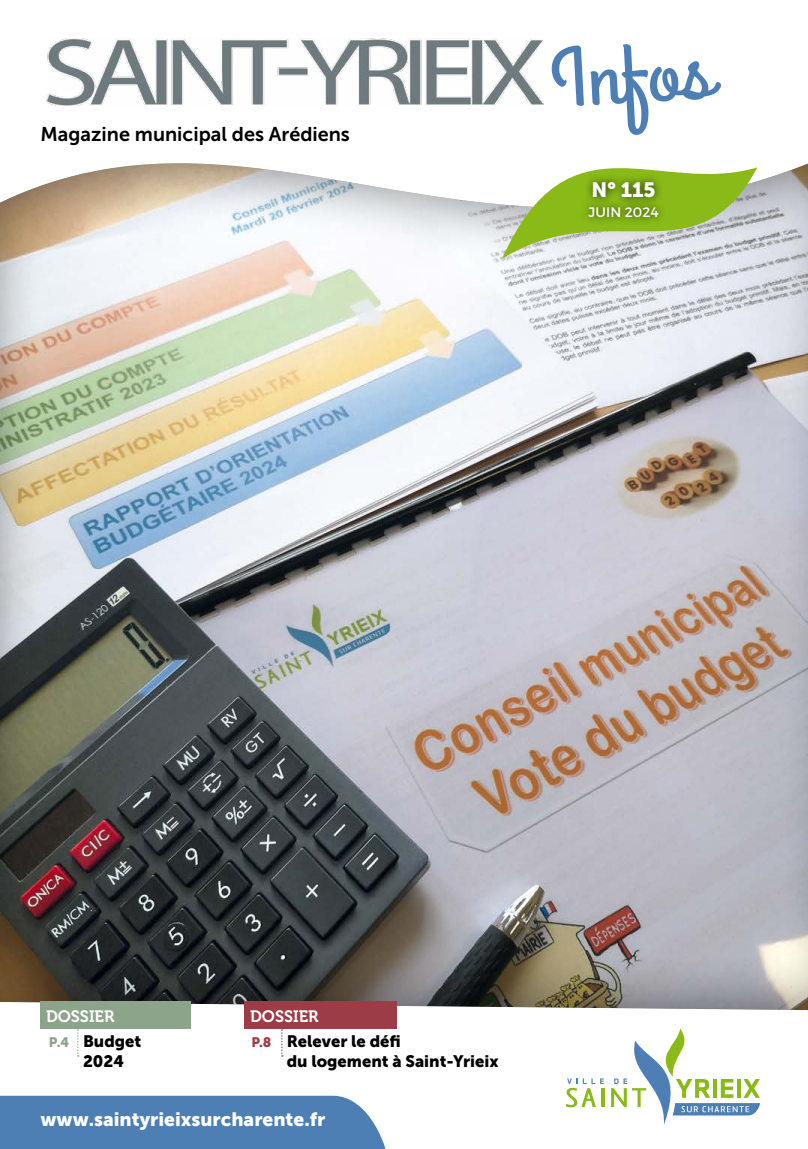
<style>
.page{position:relative;width:808px;height:1149px;background:#fff}
.page>*{position:absolute;margin:0;border:0;box-sizing:border-box;transform-origin:0 0}
.t1{font:82.95px "Grand Hotel";color:#4d7fb5;scale:1.14 1}
.t2{font:20.55px "Museo Sans 900";color:#fff}
.t3{font:19.8px "Museo Sans 700";color:#000}
.t4{font:19.2px "Museo Sans 900";color:#fff}
.t5{font:16.5px/19.5px "Museo Sans 900";color:#000}
.t6{font:16.5px "Museo 700";color:#fff}
.t7{font:13.65px "Montserrat";letter-spacing:.005em;color:#fff}
.t8{font:13.65px "Museo Sans 900";color:#9b3c47}
.t9{font:13.65px "Museo Sans 900";color:#8ca489}
</style>
<div class="page">
<img style="left:0;top:40px;width:808px;height:1085px">
<svg style="left:502px;top:110px;width:255px;height:172px"></svg>
<div style="left:0;top:1095px;width:389px;height:53px;background:#4d7fb5"></div>
<svg style="left:281px;top:1028px;width:2px;height:28px"></svg>
<div style="left:245px;top:1001px;width:152px;height:27px;background:#9b3c47"></div>
<hr style="left:602px;top:1087px;width:3px;height:19px;background:#89ba17">
<svg style="left:566px;top:1078px;width:38px;height:28px"></svg>
<svg style="left:611px;top:1028px;width:149px;height:96px"></svg>
<div style="left:584px;top:173px;width:80px;height:33px;background:#000;opacity:.75"></div>
<div style="left:581px;top:198px;width:86px;height:28px;background:#000;opacity:.75"></div>
<svg style="left:77px;top:1028px;width:2px;height:28px"></svg>
<div style="left:41px;top:1001px;width:150px;height:27px;background:#8ca489"></div>
<img style="left:47px;top:38px;width:496px;height:68px">
<p class="t3" style="left:41px;top:123px;width:311px">Magazine municipal des Arédiens</p>
<h1 class="t1" style="left:548px;top:27px;width:143px;rotate:-3deg">Infos</h1>
<p class="t2" style="left:591px;top:178px;width:65px">N° 115</p>
<p class="t7" style="left:588px;top:204px;width:72px">JUIN 2024</p>
<p class="t6" style="left:46px;top:1006px;width:70px">DOSSIER</p>
<p class="t9" style="left:49px;top:1034px;width:22px">P.4</p>
<p class="t5" style="left:287px;top:1031px;width:213px">Relever le défi<br>du logement à Saint-Yrieix</p>
<p class="t6" style="left:250px;top:1006px;width:70px">DOSSIER</p>
<p class="t5" style="left:83px;top:1031px;width:60px">Budget<br>2024</p>
<p class="t8" style="left:251px;top:1034px;width:22px">P.8</p>
<p class="t4" style="left:41px;top:1107px;width:286px">www.saintyrieixsurcharente.fr</p>
</div>
